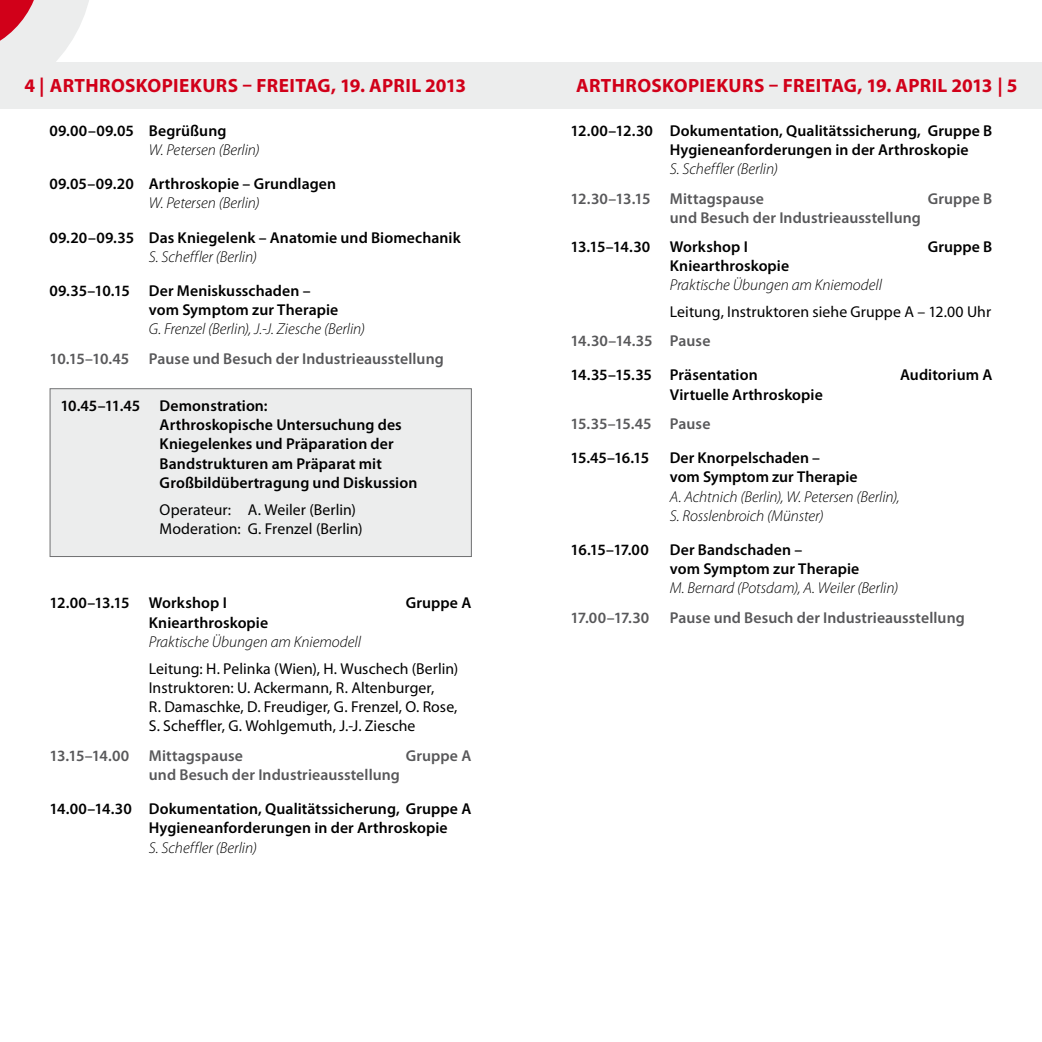
<style>
.page{position:relative;width:1042px;height:1042px;background:#fff}
.page>*{position:absolute;margin:0;border:0;box-sizing:border-box;transform-origin:0 0}
.t1{font:700 19.25px "Myriad Pro";letter-spacing:.015em;color:#d10019}
.t2{font:600 15.75px/19.2px "Myriad Pro";letter-spacing:.005em;color:#000}
.t3{font:italic 300 15.75px/19.2px "Myriad Pro";color:#000}
.t4{font:15.75px/19.2px "Myriad Pro";letter-spacing:.005em;color:#000}
.t5{font:600 15.75px "Myriad Pro";letter-spacing:.005em;color:#58585a}
</style>
<div class="page">
<div style="left:0;top:62px;width:521px;height:46px;background:#eceded"></div>
<div style="left:521px;top:62px;width:521px;height:46px;background:#eceded"></div>
<svg style="left:0;top:0;width:89px;height:62px"></svg>
<div style="left:50px;top:389px;width:421px;height:167px;background:#eceded"></div>
<div style="left:50px;top:388px;width:422px;height:169px;border:1px solid #707172"></div>
<p class="t1" style="left:25px;top:73px;width:443px">4 | ARTHROSKOPIE KURS – FREITAG, 19. APRIL 2013</p>
<p class="t1" style="left:576px;top:73px;width:443px">ARTHROSKOPIE KURS – FREITAG, 19. APRIL 2013 | 5</p>
<p class="t2" style="left:670px;top:121px;width:324px;text-indent:-99px">12.00–12.30 Dokumentation, Qualitätssicherung, Gruppe B<br>Hygieneanforderungen in der Arthroskopie</p>
<p class="t3" style="left:670px;top:159px;width:109px">S. Scheffler (Berlin)</p>
<p class="t5" style="left:570px;top:188px;width:195px">12.30–13.15 Mittagspause</p>
<p class="t5" style="left:927px;top:188px;width:66px">Gruppe B</p>
<p class="t5" style="left:670px;top:207px;width:253px">und Besuch der Industrieausstellung</p>
<p class="t2" style="left:570px;top:237px;width:179px">13.15–14.30 Workshop I</p>
<p class="t2" style="left:927px;top:237px;width:66px">Gruppe B</p>
<p class="t2" style="left:670px;top:256px;width:121px">Kniearthroskopie</p>
<p class="t3" style="left:670px;top:275px;width:214px">Praktische Übungen am Kniemodell</p>
<p class="t4" style="left:670px;top:302px;width:323px">Leitung, Instruktoren siehe Gruppe A – 12.00 Uhr</p>
<p class="t5" style="left:570px;top:331px;width:141px">14.30–14.35 Pause</p>
<p class="t2" style="left:570px;top:365px;width:189px">14.35–15.35 Präsentation</p>
<p class="t2" style="left:900px;top:365px;width:94px">Auditorium A</p>
<p class="t2" style="left:670px;top:384px;width:154px">Virtuelle Arthroskopie</p>
<p class="t5" style="left:570px;top:414px;width:141px">15.35–15.45 Pause</p>
<p class="t2" style="left:570px;top:448px;width:80px">15.45–16.15</p>
<p class="t2" style="left:670px;top:448px;width:189px">Der Knorpelschaden –<br>vom Symptom zur Therapie</p>
<p class="t3" style="left:670px;top:486px;width:231px">A. Achtnich (Berlin), W. Petersen (Berlin),<br>S. Rosslenbroich (Münster)</p>
<p class="t2" style="left:570px;top:539px;width:80px">16.15–17.00</p>
<p class="t2" style="left:670px;top:539px;width:191px">Der Bandschaden –<br>vom Symptom zur Therapie</p>
<p class="t3" style="left:670px;top:578px;width:230px">M. Bernard (Potsdam), A. Weiler (Berlin)</p>
<p class="t5" style="left:570px;top:607px;width:80px">17.00–17.30</p>
<p class="t5" style="left:670px;top:607px;width:296px">Pause und Besuch der Industrieausstellung</p>
<p class="t2" style="left:50px;top:120px;width:178px">09.00–09.05 Begrüßung</p>
<p class="t3" style="left:149px;top:140px;width:112px">W. Petersen (Berlin)</p>
<p class="t2" style="left:50px;top:174px;width:288px">09.05–09.20 Arthroskopie – Grundlagen</p>
<p class="t3" style="left:149px;top:193px;width:112px">W. Petersen (Berlin)</p>
<p class="t2" style="left:50px;top:227px;width:413px">09.20–09.35 Das Kniegelenk – Anatomie und Biomechanik</p>
<p class="t3" style="left:149px;top:247px;width:109px">S. Scheffler (Berlin)</p>
<p class="t2" style="left:149px;top:281px;width:191px;text-indent:-99px">09.35–10.15 Der Meniskusschaden – vom Symptom zur Therapie</p>
<p class="t3" style="left:149px;top:319px;width:218px">G. Frenzel (Berlin), J.-J. Ziesche (Berlin)</p>
<p class="t5" style="left:50px;top:348px;width:396px">10.15–10.45 Pause und Besuch der Industrieausstellung</p>
<p class="t2" style="left:160px;top:395px;width:259px;text-indent:-99px">10.45–11.45 Demonstration:<br>Arthroskopische Untersuchung des Kniegelenkes und Präparation der Bandstrukturen am Präparat mit Großbildübertragung und Diskussion</p>
<p class="t4" style="left:160px;top:499px;width:204px">Operateur: A. Weiler (Berlin)<br>Moderation: G. Frenzel (Berlin)</p>
<p class="t2" style="left:50px;top:593px;width:179px">12.00–13.15 Workshop I</p>
<p class="t2" style="left:406px;top:593px;width:67px">Gruppe A</p>
<p class="t2" style="left:149px;top:612px;width:121px">Kniearthroskopie</p>
<p class="t3" style="left:149px;top:632px;width:214px">Praktische Übungen am Kniemodell</p>
<p class="t4" style="left:149px;top:658px;width:311px">Leitung: H. Pelinka (Wien), H. Wuschech (Berlin)<br>Instruktoren: U. Ackermann, R. Altenburger,<br>R. Damaschke, D. Freudiger, G. Frenzel, O. Rose, S. Scheffler, G. Wohlgemuth, J.-J. Ziesche</p>
<p class="t5" style="left:50px;top:745px;width:195px">13.15–14.00 Mittagspause</p>
<p class="t5" style="left:406px;top:745px;width:67px">Gruppe A</p>
<p class="t5" style="left:149px;top:764px;width:253px">und Besuch der Industrieausstellung</p>
<p class="t2" style="left:149px;top:798px;width:324px;text-indent:-99px">14.00–14.30 Dokumentation, Qualitätssicherung, Gruppe A<br>Hygieneanforderungen in der Arthroskopie</p>
<p class="t3" style="left:149px;top:837px;width:109px">S. Scheffler (Berlin)</p>
</div>
